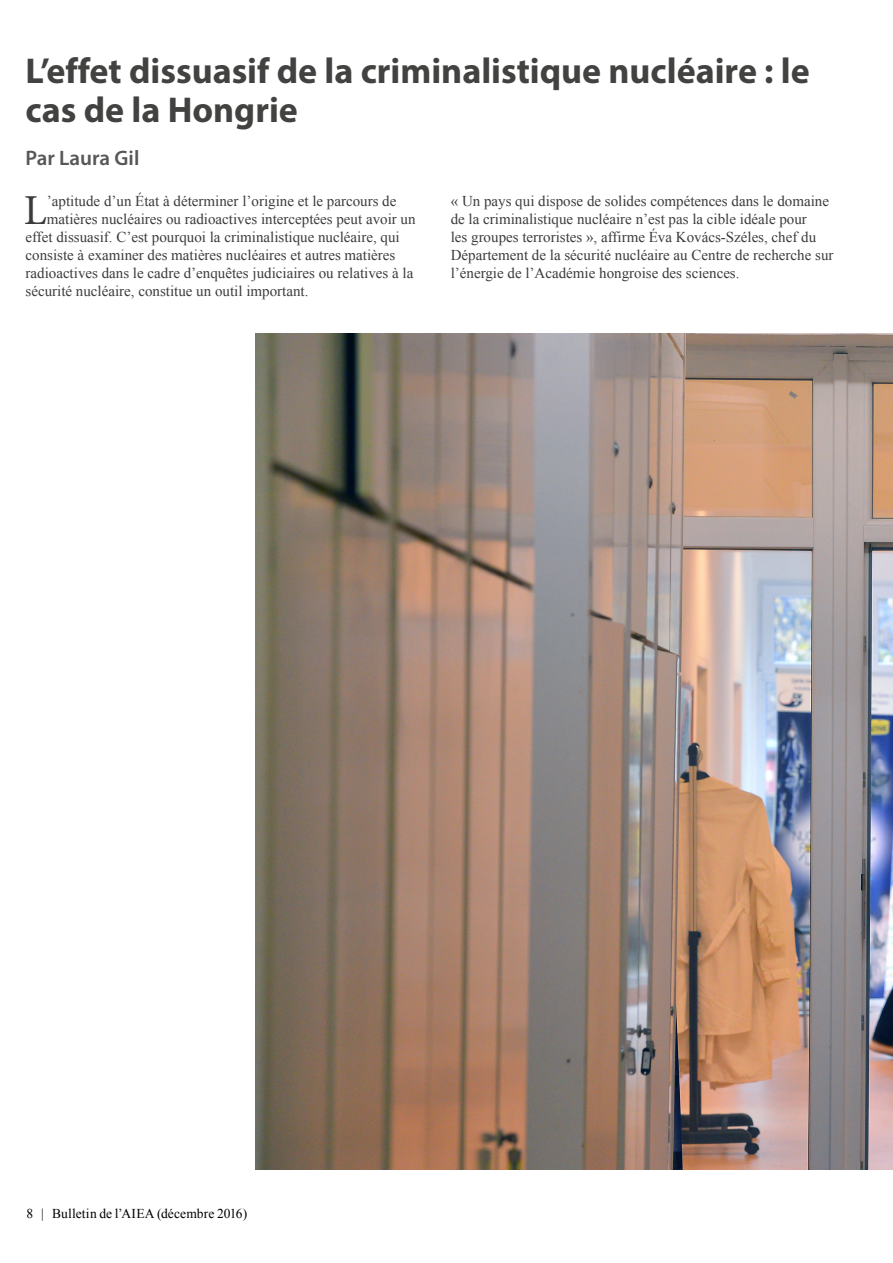
<style>
.page{position:relative;width:893px;height:1263px;background:#fff}
.page>*{position:absolute;margin:0;border:0;box-sizing:border-box;transform-origin:0 0}
.Frist_Para{font:42.75px "Minion Pro";color:#3c3c3b}
.Story_Title{font:700 36px/39px "Myriad Pro";color:#424241}
.Author-top{font:600 21px "Myriad Pro";color:#575756}
.Frist_Para-2{font:15px "Times New Roman";color:#3c3c3b}
.Body_Text{font:15px/18px "Times New Roman";color:#3c3c3b}
.t1{font:13.5px "Times New Roman";letter-spacing:.01em;color:#000}
</style>
<div class="page">
<img style="left:255px;top:334px;width:638px;height:835px">
<p class="Story_Title" style="left:26px;top:51px;width:786px">L’effet dissuasif de la criminalistique nucléaire : le cas de la Hongrie</p>
<p class="Author-top" style="left:26px;top:144px;width:115px">Par Laura Gil</p>
<p class="Frist_Para" style="left:24px;top:182px;width:24px">L</p>
<p class="Frist_Para-2" style="left:47px;top:191px;width:351px">’aptitude d’un État à déterminer l’origine et le parcours de</p>
<p class="Body_Text" style="left:451px;top:192px;width:384px">« Un pays qui dispose de solides compétences dans le domaine de la criminalistique nucléaire n’est pas la cible idéale pour<br>les groupes terroristes », affirme Éva Kovács-Széles, chef du Département de la sécurité nucléaire au Centre de recherche sur l’énergie de l’Académie hongroise des sciences.</p>
<p class="Frist_Para-2" style="left:47px;top:209px;width:370px">matières nucléaires ou radioactives interceptées peut avoir un</p>
<p class="Frist_Para-2" style="left:26px;top:227px;width:376px">effet dissuasif. C’est pourquoi la criminalistique nucléaire, qui</p>
<p class="Frist_Para-2" style="left:26px;top:245px;width:371px">consiste à examiner des matières nucléaires et autres matières</p>
<p class="Frist_Para-2" style="left:26px;top:263px;width:389px">radioactives dans le cadre d’enquêtes judiciaires ou relatives à la</p>
<p class="Frist_Para-2" style="left:26px;top:281px;width:284px">sécurité nucléaire, constitue un outil important.</p>
<p class="t1" style="left:26px;top:1205px;width:222px">8 | Bulletin de l’AIEA (décembre 2016)</p>
</div>
